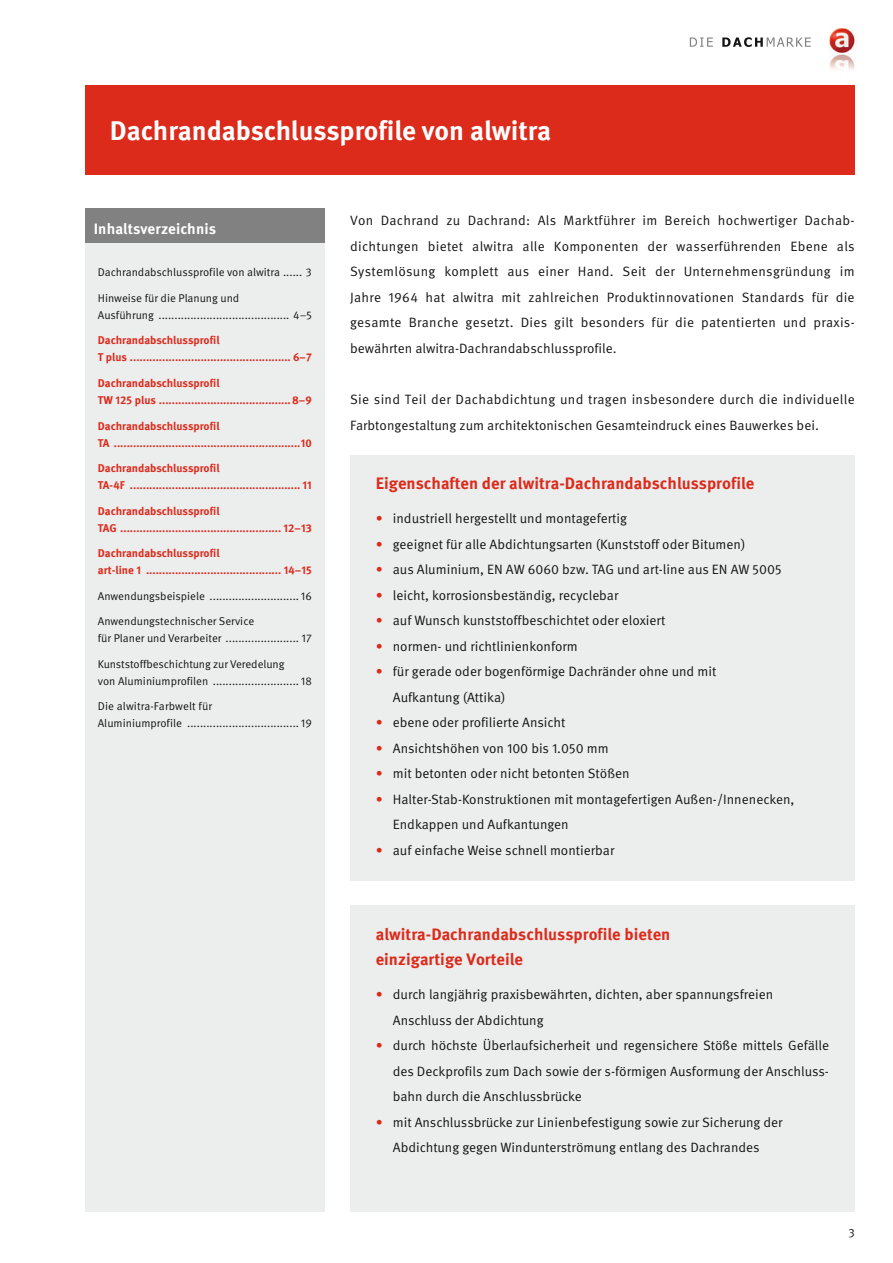
<style>
.page{position:relative;width:893px;height:1263px;background:#fff}
.page>*{position:absolute;margin:0;border:0;box-sizing:border-box;transform-origin:0 0}
.t1{font:700 27px "Meta Pro";letter-spacing:-.005em;color:#fff}
.t2{font:700 16.5px/25.5px "Meta Pro";color:#dc2a1b}
.t3{font:700 15px "Meta Pro";letter-spacing:.01em;color:#fff}
.t4{font:13.5px/25.5px "Meta Pro";color:#131413}
.t5{font:12px "Meta Pro";color:#131413}
.t6{font:700 11.25px/17px "Meta Pro";letter-spacing:-.005em;color:#dc2a1b}
.t7{font:11.25px/17px "Meta Pro";color:#131413}
.s1{color:#dc2a1b}
</style>
<div class="page">
<img style="left:829px;top:28px;width:26px;height:42px">
<svg style="left:690px;top:38px;width:23px;height:9px"></svg>
<svg style="left:722px;top:37px;width:89px;height:10px"></svg>
<div style="left:85px;top:238px;width:240px;height:974px;background:#eceded"></div>
<div style="left:85px;top:85px;width:770px;height:89px;background:#dc2a1b"></div>
<div style="left:85px;top:208px;width:240px;height:34px;background:#818181"></div>
<div style="left:350px;top:455px;width:505px;height:425px;background:#eceded"></div>
<div style="left:350px;top:906px;width:505px;height:306px;background:#eceded"></div>
<h1 class="t1" style="left:110px;top:114px;width:443px">Dachrandabschlussprofile von alwitra</h1>
<p class="t3" style="left:94px;top:219px;width:124px">Inhaltsverzeichnis</p>
<p class="t7" style="left:98px;top:264px;width:216px">Dachrandabschlussprofile von alwitra ...... 3</p>
<p class="t7" style="left:98px;top:290px;width:216px">Hinweise für die Planung und<br>Ausführung ......................................... 4–5</p>
<p class="t6" style="left:98px;top:332px;width:216px">Dachrandabschlussprofil<br>T plus .................................................. 6–7</p>
<p class="t6" style="left:98px;top:375px;width:216px">Dachrandabschlussprofil<br>TW 125 plus .........................................8–9</p>
<p class="t6" style="left:98px;top:417px;width:216px">Dachrandabschlussprofil<br>TA ..........................................................10</p>
<p class="t6" style="left:98px;top:460px;width:216px">Dachrandabschlussprofil<br>TA-4F ..................................................... 11</p>
<p class="t6" style="left:98px;top:502px;width:216px">Dachrandabschlussprofil<br>TAG .................................................. 12–13</p>
<p class="t6" style="left:98px;top:545px;width:216px">Dachrandabschlussprofil<br>art-line 1 .......................................... 14–15</p>
<p class="t7" style="left:98px;top:588px;width:216px">Anwendungsbeispiele ............................ 16</p>
<p class="t7" style="left:98px;top:613px;width:216px">Anwendungstechnischer Service<br>für Planer und Verarbeiter ....................... 17</p>
<p class="t7" style="left:98px;top:656px;width:216px">Kunststoffbeschichtung zur Veredelung<br>von Aluminiumprofilen ........................... 18</p>
<p class="t7" style="left:98px;top:698px;width:216px">Die alwitra-Farbwelt für<br>Aluminiumprofile ................................... 19</p>
<p class="t4" style="left:350px;top:208px;width:506px;text-align:justify">Von Dachrand zu Dachrand: Als Marktführer im Bereich hochwertiger Dachab&shy;dichtungen bietet alwitra alle Komponenten der wasserführenden Ebene als Systemlösung komplett aus einer Hand. Seit der Unternehmensgründung im Jahre 1964 hat alwitra mit zahlreichen Produktinnovationen Standards für die gesamte Branche gesetzt. Dies gilt besonders für die patentierten und praxis&shy;bewährten alwitra-Dachrandabschlussprofile.</p>
<p class="t4" style="left:350px;top:387px;width:506px">Sie sind Teil der Dachabdichtung und tragen insbesondere durch die individuelle<br>Farbtongestaltung zum architektonischen Gesamteindruck eines Bauwerkes bei.</p>
<p class="t2" style="left:376px;top:471px;width:380px">Eigenschaften der alwitra-Dachrandabschlussprofile</p>
<p class="t4" style="left:376px;top:506px;width:253px"><span class="s1">•</span> industriell hergestellt und montagefertig</p>
<p class="t4" style="left:376px;top:531px;width:371px"><span class="s1">•</span> geeignet für alle Abdichtungsarten (Kunststoff oder Bitumen)</p>
<p class="t4" style="left:376px;top:557px;width:407px"><span class="s1">•</span> aus Aluminium, EN AW 6060 bzw. TAG und art-line aus EN AW 5005</p>
<p class="t4" style="left:376px;top:583px;width:244px"><span class="s1">•</span> leicht, korrosionsbeständig, recyclebar</p>
<p class="t4" style="left:376px;top:608px;width:291px"><span class="s1">•</span> auf Wunsch kunststoffbeschichtet oder eloxiert</p>
<p class="t4" style="left:376px;top:634px;width:204px"><span class="s1">•</span> normen- und richtlinienkonform</p>
<p class="t4" style="left:393px;top:659px;width:325px;text-indent:-17px"><span class="s1">•</span> für gerade oder bogenförmige Dachränder ohne und mit<br>Aufkantung (Attika)</p>
<p class="t4" style="left:376px;top:710px;width:191px"><span class="s1">•</span> ebene oder profilierte Ansicht</p>
<p class="t4" style="left:376px;top:736px;width:234px"><span class="s1">•</span> Ansichtshöhen von 100 bis 1.050 mm</p>
<p class="t4" style="left:376px;top:761px;width:255px"><span class="s1">•</span> mit betonten oder nicht betonten Stößen</p>
<p class="t4" style="left:393px;top:787px;width:403px;text-indent:-17px"><span class="s1">•</span> Halter-Stab-Konstruktionen mit montagefertigen Außen-/Innenecken,<br>Endkappen und Aufkantungen</p>
<p class="t4" style="left:376px;top:838px;width:240px"><span class="s1">•</span> auf einfache Weise schnell montierbar</p>
<p class="t2" style="left:376px;top:922px;width:296px">alwitra-Dachrandabschlussprofile bieten einzigartige Vorteile</p>
<p class="t4" style="left:393px;top:982px;width:382px;text-indent:-17px"><span class="s1">•</span> durch langjährig praxisbewährten, dichten, aber spannungsfreien<br>Anschluss der Abdichtung</p>
<p class="t4" style="left:393px;top:1033px;width:438px;text-align:justify;text-indent:-17px"><span class="s1">•</span> durch höchste Überlaufsicherheit und regensichere Stöße mittels Gefälle des Deckprofils zum Dach sowie der s-förmigen Ausformung der Anschluss&shy;bahn durch die Anschlussbrücke</p>
<p class="t4" style="left:376px;top:1110px;width:408px;text-align:center"><span class="s1">•</span> mit Anschlussbrücke zur Linienbefestigung sowie zur Sicherung der<br>Abdichtung gegen Windunterströmung entlang des Dachrandes</p>
<p class="t5" style="left:848px;top:1225px;width:8px">3</p>
</div>
